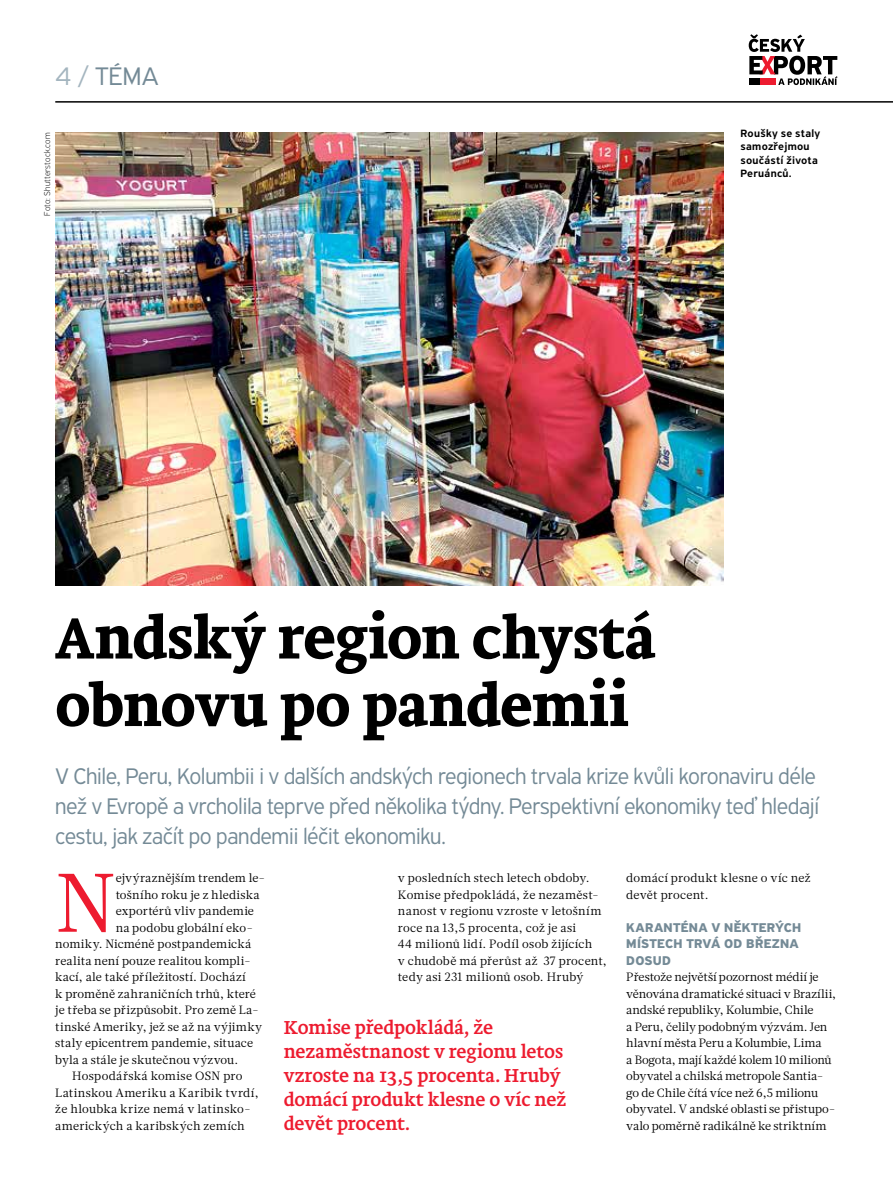
<style>
.page{position:relative;width:893px;height:1191px;background:#fff}
.page>*{position:absolute;margin:0;border:0;box-sizing:border-box;transform-origin:0 0}
.t1{font:82.65px "Glosa Text";color:#ed1b2f}
.t2{font:700 60px/67.5px "Brioni Text Std";letter-spacing:-.01em;color:#000}
.t3{font:300 27px "PF Highway Sans Pro";color:#748a96}
.t4{font:300 24px/30px "PF Highway Sans Pro";letter-spacing:-.02em;color:#748a96}
.t5{font:19.5px/24px "Brioni Text Std";letter-spacing:-.005em;color:#ed1b2f}
.t6{font:700 13.5px/16.5px "PF Highway Sans Pro";letter-spacing:.02em;color:#748a96}
.t7{font:12px/16.5px "Glosa Text";letter-spacing:.01em;color:#000}
.t8{font:12px/16.5px "Glosa Text";letter-spacing:-.01em;color:#000}
.t9{font:12px "Glosa Text";letter-spacing:.035em;color:#000}
.t10{font:12px "Glosa Text";letter-spacing:.03em;color:#000}
.t11{font:500 11.25px/13.5px "PF Highway Sans Pro";letter-spacing:.025em;color:#000}
.t12{font:100 9px "PF Highway Sans Pro";letter-spacing:.025em;color:#000}
.s1{color:#a4b5bf}
</style>
<div class="page">
<svg style="left:749px;top:34px;width:89px;height:51px"></svg>
<hr style="left:55px;top:101px;width:838px;height:2px;background:#000">
<img style="left:55px;top:132px;width:668px;height:453px">
<h3 class="t3" style="left:55px;top:60px;width:105px"><span class="s1">4 /</span> TÉMA</h3>
<p class="t12" style="left:42px;top:215px;width:85px;rotate:-90deg">Foto: Shutterstock.com</p>
<p class="t11" style="left:740px;top:126px;width:81px">Roušky se staly samozřejmou součástí života<br>Peruánců.</p>
<h2 class="t2" style="left:55px;top:605px;width:602px">Andský region chystá obnovu po pandemii</h2>
<h3 class="t4" style="left:55px;top:761px;width:766px">V Chile, Peru, Kolumbii i v dalších andských regionech trvala krize kvůli koronaviru déle než v Evropě a vrcholila teprve před několika týdny. Perspektivní ekonomiky teď hledají cestu, jak začít po pandemii léčit ekonomiku.</h3>
<h1 class="t1" style="left:55px;top:848px;width:62px">N</h1>
<p class="t7" style="left:116px;top:870px;width:151px">ejvýraznějším trendem le-</p>
<p class="t7" style="left:116px;top:886px;width:145px">tošního roku je z hlediska</p>
<p class="t7" style="left:116px;top:903px;width:140px">exportérů vliv pandemie</p>
<p class="t7" style="left:116px;top:919px;width:139px">na podobu globální eko-</p>
<p class="t7" style="left:55px;top:936px;width:197px">nomiky. Nicméně postpandemická</p>
<p class="t7" style="left:55px;top:952px;width:197px">realita není pouze realitou kompli-</p>
<p class="t7" style="left:55px;top:969px;width:192px">kací, ale také příležitostí. Dochází</p>
<p class="t7" style="left:55px;top:985px;width:202px">k proměně zahraničních trhů, které</p>
<p class="t7" style="left:55px;top:1002px;width:205px">je třeba se přizpůsobit. Pro země La-</p>
<p class="t7" style="left:55px;top:1018px;width:208px">tinské Ameriky, jež se až na výjimky</p>
<p class="t7" style="left:55px;top:1035px;width:200px">staly epicentrem pandemie, situace</p>
<p class="t7" style="left:55px;top:1051px;width:185px">byla a stále je skutečnou výzvou.</p>
<p class="t7" style="left:72px;top:1068px;width:172px">Hospodářská komise OSN pro</p>
<p class="t9" style="left:55px;top:1084px;width:205px">Latinskou Ameriku a Karibik tvrdí,</p>
<p class="t10" style="left:55px;top:1101px;width:197px">že hloubka krize nemá v latinsko-</p>
<p class="t7" style="left:55px;top:1117px;width:191px">amerických a karibských zemích</p>
<p class="t7" style="left:398px;top:870px;width:211px">v posledních stech letech obdoby.<br>Komise předpokládá, že nezaměst&shy;nanost v regionu vzroste v letošním roce na 13,5 procenta, což je asi<br>44 milionů lidí. Podíl osob žijících<br>v chudobě má přerůst až 37 procent, tedy asi 231 milionů osob. Hrubý</p>
<h3 class="t5" style="left:284px;top:1015px;width:284px">Komise předpokládá, že nezaměstnanost v regionu letos vzroste na 13,5 procenta. Hrubý domácí produkt klesne o víc než devět procent.</h3>
<p class="t7" style="left:626px;top:870px;width:186px">domácí produkt klesne o víc než devět procent.</p>
<p class="t6" style="left:626px;top:919px;width:177px">KARANTÉNA V NĚKTERÝCH<br>MÍSTECH TRVÁ OD BŘEZNA<br>DOSUD</p>
<p class="t8" style="left:626px;top:969px;width:211px">Přestože největší pozornost médií je věnována dramatické situaci v Brazílii, andské republiky, Kolumbie, Chile<br>a Peru, čelily podobným výzvám. Jen hlavní města Peru a Kolumbie, Lima<br>a Bogota, mají každé kolem 10 milionů obyvatel a chilská metropole Santia&shy;go de Chile čítá více než 6,5 milionu obyvatel. V andské oblasti se přistupo&shy;valo poměrně radikálně ke striktním</p>
</div>
